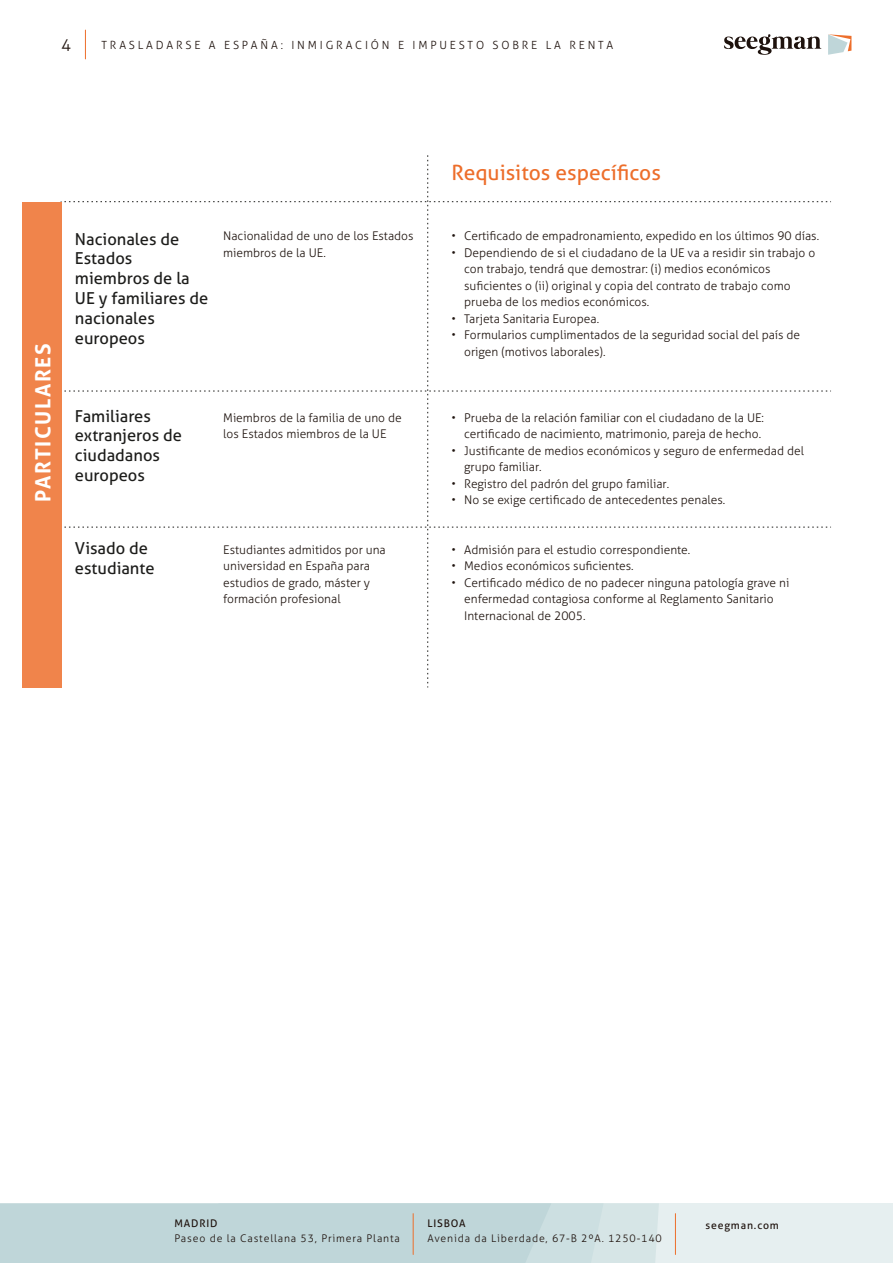
<style>
.page{position:relative;width:893px;height:1263px;background:#fff}
.page>*{position:absolute;margin:0;border:0;box-sizing:border-box;transform-origin:0 0}
.t1{font:21px "Aller";color:#ed6e2b}
.t2{font:700 21px "Aller";letter-spacing:.075em;color:#fff}
.t3{font:16.5px/19.8px "Aller";color:#1d1d1b}
.t4{font:300 16.5px "Aller";color:#1e120d}
.t5{font:300 12px/16.5px "Aller";color:#1f140f}
.t6{font:300 11.25px "Aller";letter-spacing:.25em;color:#1e120d}
.t7{font:300 10.5px "Aller";letter-spacing:.08em;color:#1e120d}
.t8{font:10.5px "Aller";letter-spacing:.08em;color:#1e120d}
</style>
<div class="page">
<div style="left:0;top:1203px;width:893px;height:60px;background:#e6eff0"></div>
<svg style="left:0;top:1203px;width:659px;height:60px"></svg>
<hr style="left:413px;top:1213px;width:1px;height:41px;background:#ed6e2b">
<hr style="left:675px;top:1213px;width:1px;height:41px;background:#ed6e2b">
<svg style="left:85px;top:30px;width:1px;height:29px"></svg>
<svg style="left:724px;top:34px;width:97px;height:21px"></svg>
<svg style="left:828px;top:34px;width:23px;height:21px"></svg>
<svg style="left:61px;top:155px;width:770px;height:532px"></svg>
<div style="left:22px;top:202px;width:39px;height:485px;background:#f0844b"></div>
<h2 class="t4" style="left:61px;top:35px;width:11px">4</h2>
<p class="t6" style="left:102px;top:38px;width:513px">TRASLADARSE A ESPAÑA: INMIGRACIÓN E IMPUESTO SOBRE LA RENTA</p>
<h1 class="t2" style="left:30px;top:502px;width:160px;rotate:-90deg">PARTICULARES</h1>
<h2 class="t3" style="left:75px;top:229px;width:135px">Nacionales de<br>Estados miembros de la<br>UE y familiares de nacionales europeos</h2>
<p class="t5" style="left:223px;top:228px;width:192px">Nacionalidad de uno de los Estados miembros de la UE.</p>
<h2 class="t3" style="left:75px;top:406px;width:108px">Familiares extranjeros de ciudadanos europeos</h2>
<h2 class="t3" style="left:75px;top:538px;width:81px">Visado de estudiante</h2>
<p class="t5" style="left:223px;top:409px;width:180px">Miembros de la familia de uno de los Estados miembros de la UE</p>
<p class="t5" style="left:223px;top:541px;width:164px">Estudiantes admitidos por una universidad en España para estudios de grado, máster y formación profesional</p>
<h1 class="t1" style="left:451px;top:160px;width:211px">Requisitos específicos</h1>
<p class="t5" style="left:451px;top:228px;width:369px">• Certificado de empadronamiento, expedido en los últimos 90 días.</p>
<p class="t5" style="left:464px;top:244px;width:353px;text-indent:-13px">• Dependiendo de si el ciudadano de la UE va a residir sin trabajo o con trabajo, tendrá que demostrar: (i) medios económicos suficientes o (ii) original y copia del contrato de trabajo como prueba de los medios económicos.</p>
<p class="t5" style="left:451px;top:310px;width:149px">• Tarjeta Sanitaria Europea.</p>
<p class="t5" style="left:464px;top:327px;width:338px;text-indent:-13px">• Formularios cumplimentados de la seguridad social del país de origen (motivos laborales).</p>
<p class="t5" style="left:451px;top:409px;width:314px;text-align:right">• Prueba de la relación familiar con el ciudadano de la UE: certificado de nacimiento, matrimonio, pareja de hecho.</p>
<p class="t5" style="left:464px;top:442px;width:341px;text-indent:-13px">• Justificante de medios económicos y seguro de enfermedad del grupo familiar.</p>
<p class="t5" style="left:451px;top:475px;width:219px">• Registro del padrón del grupo familiar.</p>
<p class="t5" style="left:451px;top:492px;width:275px">• No se exige certificado de antecedentes penales.</p>
<p class="t5" style="left:451px;top:541px;width:240px">• Admisión para el estudio correspondiente.</p>
<p class="t5" style="left:451px;top:558px;width:184px">• Medios económicos suficientes.</p>
<p class="t5" style="left:464px;top:574px;width:327px;text-indent:-13px">• Certificado médico de no padecer ninguna patología grave ni enfermedad contagiosa conforme al Reglamento Sanitario<br>Internacional de 2005.</p>
<p class="t8" style="left:174px;top:1217px;width:45px">MADRID</p>
<p class="t7" style="left:174px;top:1232px;width:227px">Paseo de la Castellana 53, Primera Planta</p>
<p class="t8" style="left:427px;top:1217px;width:40px">LISBOA</p>
<p class="t7" style="left:427px;top:1232px;width:236px">Avenida da Liberdade, 67-B 2ºA. 1250-140</p>
<p class="t8" style="left:705px;top:1218px;width:75px">seegman.com</p>
</div>
